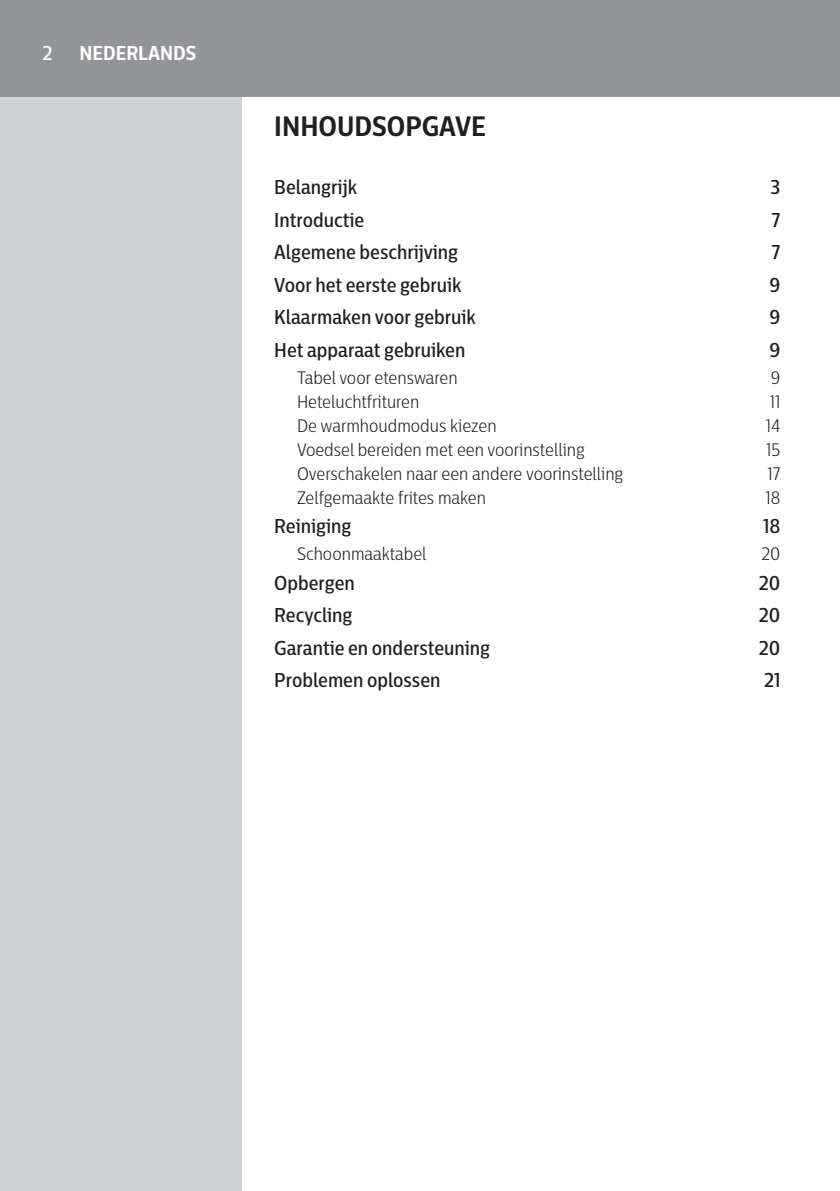
<style>
.page{position:relative;width:840px;height:1191px;background:#fff}
.page>*{position:absolute;margin:0;border:0;box-sizing:border-box;transform-origin:0 0}
.t1{font:700 28px "Centrale Sans Cnd";color:#231f20}
.t2{font:500 20px "Centrale Sans Cnd";color:#231f20}
.t3{font:700 20px "Centrale Sans Cnd";color:#fff}
.t4{font:500 20px "Centrale Sans Cnd";color:#fff}
.t5{font:300 18px "Centrale Sans Cnd";color:#231f20}
</style>
<div class="page">
<hr style="left:839px;top:0;width:1px;height:98px;background:#939598">
<div style="left:0;top:85px;width:241px;height:1106px;background:#d1d2d4"></div>
<div style="left:0;top:0;width:839px;height:96px;background:#939598"></div>
<p class="t4" style="left:43px;top:44px;width:12px">2</p>
<p class="t3" style="left:79px;top:44px;width:118px">NEDERLANDS</p>
<h1 class="t1" style="left:274px;top:114px;width:213px">INHOUDSOPGAVE</h1>
<p class="t2" style="left:274px;top:178px;width:84px">Belangrijk</p>
<p class="t2" style="left:770px;top:178px;width:11px">3</p>
<p class="t2" style="left:274px;top:211px;width:91px">Introductie</p>
<p class="t2" style="left:770px;top:211px;width:11px">7</p>
<p class="t2" style="left:274px;top:243px;width:185px">Algemene beschrijving</p>
<p class="t2" style="left:770px;top:243px;width:11px">7</p>
<p class="t2" style="left:274px;top:276px;width:189px">Voor het eerste gebruik</p>
<p class="t2" style="left:769px;top:276px;width:12px">9</p>
<p class="t2" style="left:274px;top:308px;width:203px">Klaarmaken voor gebruik</p>
<p class="t2" style="left:769px;top:308px;width:12px">9</p>
<p class="t2" style="left:274px;top:341px;width:192px">Het apparaat gebruiken</p>
<p class="t2" style="left:769px;top:341px;width:12px">9</p>
<p class="t5" style="left:297px;top:369px;width:162px">Tabel voor etenswaren</p>
<p class="t5" style="left:770px;top:369px;width:11px">9</p>
<p class="t5" style="left:297px;top:393px;width:124px">Heteluchtfrituren</p>
<p class="t5" style="left:769px;top:393px;width:12px">11</p>
<p class="t5" style="left:297px;top:417px;width:201px">De warmhoudmodus kiezen</p>
<p class="t5" style="left:765px;top:417px;width:16px">14</p>
<p class="t5" style="left:297px;top:441px;width:289px">Voedsel bereiden met een voorinstelling</p>
<p class="t5" style="left:765px;top:441px;width:16px">15</p>
<p class="t5" style="left:297px;top:465px;width:327px">Overschakelen naar een andere voorinstelling</p>
<p class="t5" style="left:767px;top:465px;width:14px">17</p>
<p class="t5" style="left:297px;top:489px;width:190px">Zelfgemaakte frites maken</p>
<p class="t5" style="left:765px;top:489px;width:16px">18</p>
<p class="t2" style="left:274px;top:517px;width:79px">Reiniging</p>
<p class="t2" style="left:762px;top:517px;width:19px">18</p>
<p class="t5" style="left:297px;top:546px;width:131px">Schoonmaaktabel</p>
<p class="t5" style="left:761px;top:546px;width:20px">20</p>
<p class="t2" style="left:274px;top:574px;width:82px">Opbergen</p>
<p class="t2" style="left:758px;top:574px;width:23px">20</p>
<p class="t2" style="left:274px;top:606px;width:80px">Recycling</p>
<p class="t2" style="left:758px;top:606px;width:23px">20</p>
<p class="t2" style="left:274px;top:639px;width:217px">Garantie en ondersteuning</p>
<p class="t2" style="left:758px;top:639px;width:23px">20</p>
<p class="t2" style="left:274px;top:671px;width:167px">Problemen oplossen</p>
<p class="t2" style="left:763px;top:671px;width:18px">21</p>
</div>
